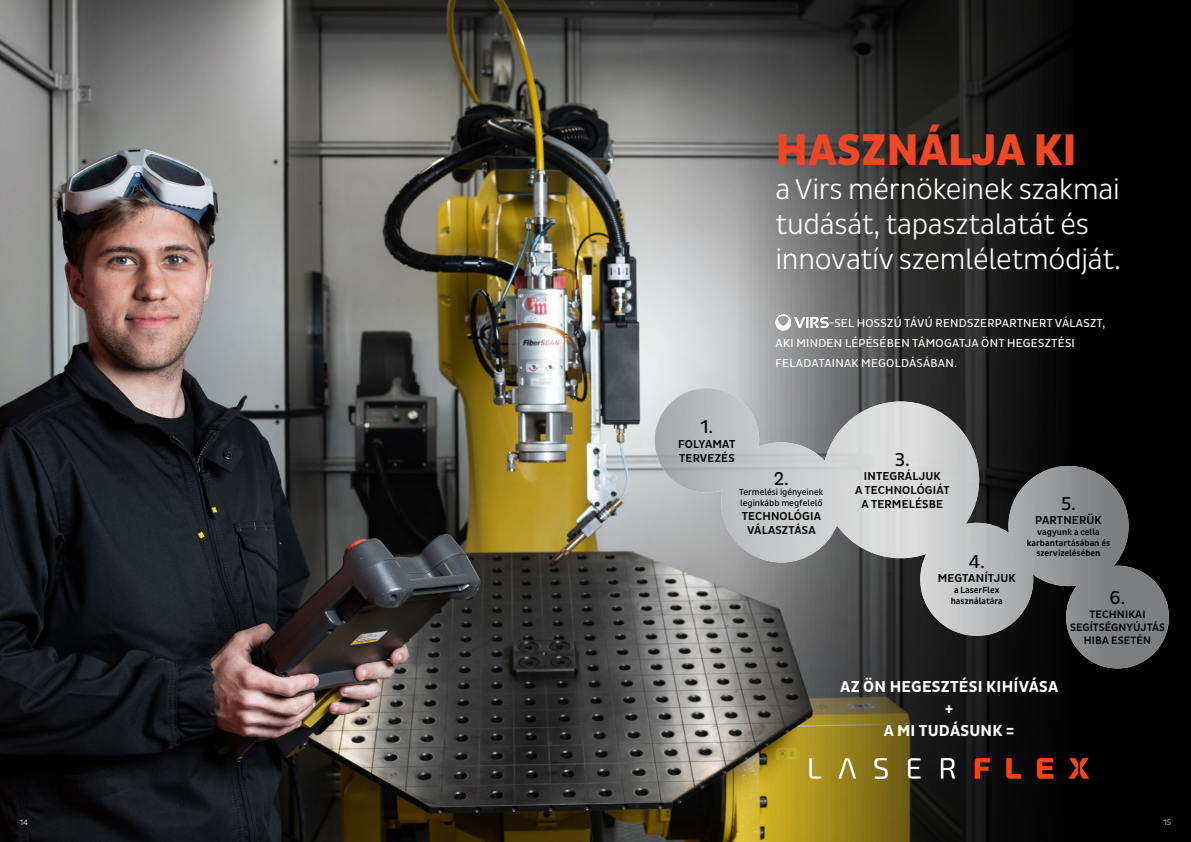
<style>
.page{position:relative;width:1191px;height:842px;background:#000}
.page>*{position:absolute;margin:0;border:0;box-sizing:border-box;transform-origin:0 0}
.t1{font:800 45.1px "Pluto Sans Cond";color:#ef4623}
.t2{font:300 29px/34.8px "Pluto Sans Cond";letter-spacing:-.01em;color:#fff}
.t3{font:19px "Pluto Sans Cond";color:#000}
.t4{font:700 16.1px/22px "Pluto Sans Cond";letter-spacing:.015em;color:#fff;text-align:center}
.t5{font:11.8px/20px "Pluto Sans Cond";letter-spacing:.025em;color:#fff}
.t6{font:500 11.8px/14.1px "Pluto Sans Cond";letter-spacing:.015em;color:#000;text-align:center}
.t7{font:500 11px/13.2px "Pluto Sans Cond";letter-spacing:.005em;color:#000;text-align:center}
.t8{font:500 8.9px/10.7px "Pluto Sans Cond";color:#000;text-align:center}
.t9{font:8.9px/10.7px "Pluto Sans Cond";color:#000}
.t10{font:300 8px "Pluto Sans Cond";color:#fff}
</style>
<div class="page">
<img style="left:0;top:0;width:1053px;height:842px">
<svg style="left:775px;top:314px;width:53px;height:17px"></svg>
<svg style="left:654px;top:388px;width:514px;height:280px"></svg>
<svg style="left:809px;top:758px;width:146px;height:21px;background:#847840"></svg>
<svg style="left:974px;top:758px;width:115px;height:21px"></svg>
<h1 class="t1" style="left:775px;top:123px;width:303px">HASZNÁLJA KI</h1>
<h2 class="t2" style="left:775px;top:172px;width:347px">a Virs mérnökeinek szakmai tudását, tapasztalatát és innovatív szemléletmódját.</h2>
<p class="t5" style="left:775px;top:313px;width:331px;text-indent:53px">-SEL HOSSZÚ TÁVÚ RENDSZERPARTNERT VÁLASZT,<br>AKI MINDEN LÉPÉSÉBEN TÁMOGATJA ÖNT HEGESZTÉSI<br>FELADATAINAK MEGOLDÁSÁBAN.</p>
<h3 class="t3" style="left:700px;top:416px;width:14px">1.</h3>
<p class="t6" style="left:678px;top:437px;width:59px;text-align:left">FOLYAMAT<br>TERVEZÉS</p>
<h3 class="t3" style="left:774px;top:467px;width:17px">2.</h3>
<p class="t9" style="left:739px;top:487px;width:86px">Termelési igényeinek leginkább megfelelő</p>
<p class="t6" style="left:741px;top:509px;width:81px">TECHNOLÓGIA<br>VÁLASZTÁSA</p>
<h3 class="t3" style="left:894px;top:449px;width:17px">3.</h3>
<p class="t6" style="left:855px;top:469px;width:96px">INTEGRÁLJUK<br>A TECHNOLÓGIÁT<br>A TERMELÉSBE</p>
<h3 class="t3" style="left:1061px;top:493px;width:16px">5.</h3>
<p class="t6" style="left:1035px;top:513px;width:68px">PARTNERÜK</p>
<p class="t8" style="left:1026px;top:527px;width:85px">vagyunk a cella karbantartásában és szervizelésében</p>
<h3 class="t3" style="left:968px;top:551px;width:18px">4.</h3>
<p class="t6" style="left:937px;top:572px;width:79px">MEGTANÍTJUK</p>
<p class="t8" style="left:950px;top:585px;width:54px">a LaserFlex használatára</p>
<h3 class="t3" style="left:1109px;top:587px;width:17px">6.</h3>
<p class="t7" style="left:1070px;top:607px;width:96px">TECHNIKAI<br>SEGÍTSÉGNYÚJTÁS<br>HIBA ESETÉN</p>
<h3 class="t4" style="left:840px;top:676px;width:219px">AZ ÖN HEGESZTÉSI KIHÍVÁSA +<br>A MI TUDÁSUNK =</h3>
<p class="t10" style="left:20px;top:818px;width:10px">14</p>
<p class="t10" style="left:1163px;top:818px;width:9px">15</p>
</div>
